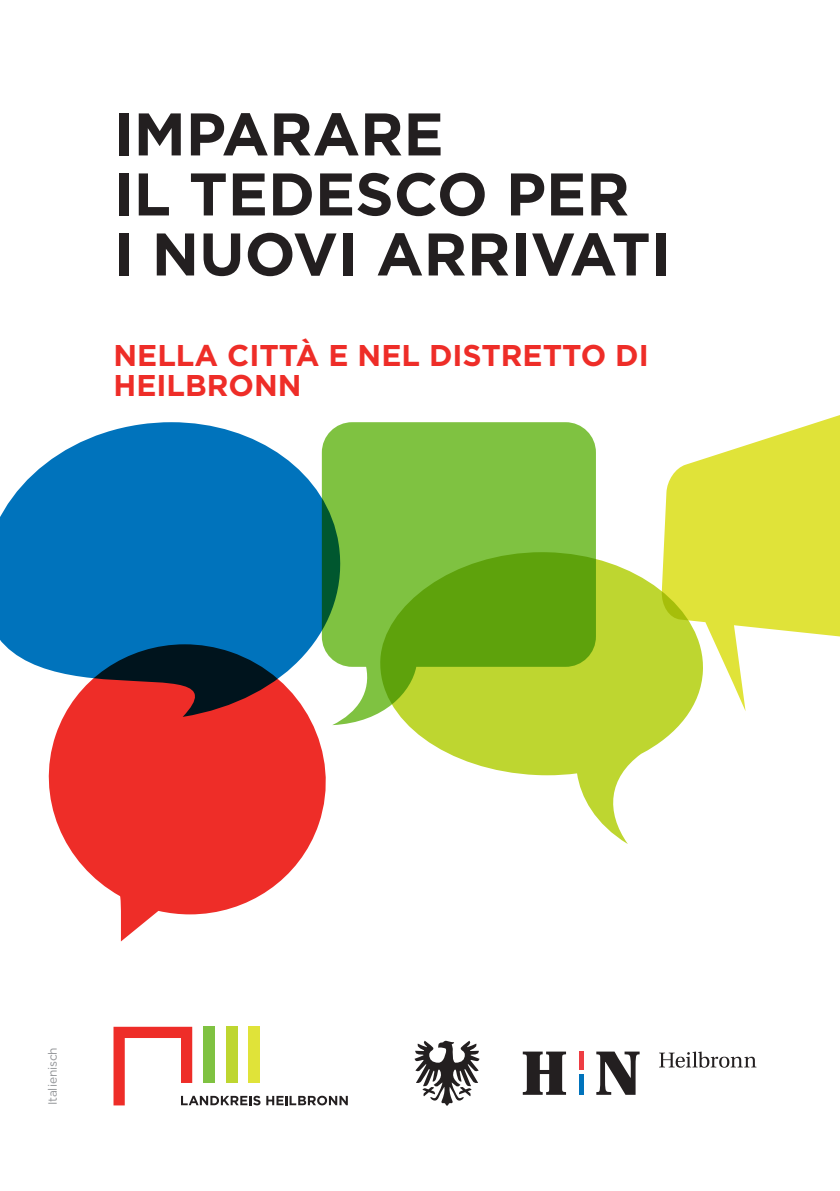
<style>
.page{position:relative;width:840px;height:1191px;background:#fff}
.page>*{position:absolute;margin:0;border:0;box-sizing:border-box;transform-origin:0 0}
.t1{font:700 60px/60px "Gotham";color:#231f20}
.t2{font:700 30px/30px "Gotham";color:#ee2d28}
.t3{font:12px "Gotham";letter-spacing:-.01em;color:#939598}
</style>
<div class="page">
<svg style="left:408px;top:552px;width:282px;height:292px"></svg>
<svg style="left:332px;top:422px;width:263px;height:303px;background:#82bd34"></svg>
<svg style="left:660px;top:415px;width:179px;height:296px;fill:#e0e339"></svg>
<svg style="left:48px;top:719px;width:278px;height:222px;fill:#ee2d28"></svg>
<svg style="left:0;top:422px;width:342px;height:297px;background:#3a7fac"></svg>
<svg style="left:266px;top:1095px;width:81px;height:10px"></svg>
<svg style="left:113px;top:1026px;width:147px;height:79px"></svg>
<svg style="left:522px;top:1051px;width:43px;height:43px"></svg>
<svg style="left:596px;top:1051px;width:43px;height:43px"></svg>
<svg style="left:659px;top:1051px;width:97px;height:16px"></svg>
<div style="left:578px;top:1051px;width:5px;height:19px;background:#ee3d43"></div>
<div style="left:578px;top:1074px;width:5px;height:20px;background:#0073bc"></div>
<svg style="left:414px;top:1040px;width:65px;height:65px"></svg>
<p class="t1" style="left:113px;top:104px;width:558px">IMPARARE<br>IL TEDESCO PER<br>I NUOVI ARRIVATI</p>
<p class="t2" style="left:113px;top:340px;width:536px">NELLA CITTÀ E NEL DISTRETTO DI<br>HEILBRONN</p>
<p class="t3" style="left:45px;top:1105px;width:60px;rotate:-90deg">Italienisch</p>
</div>
